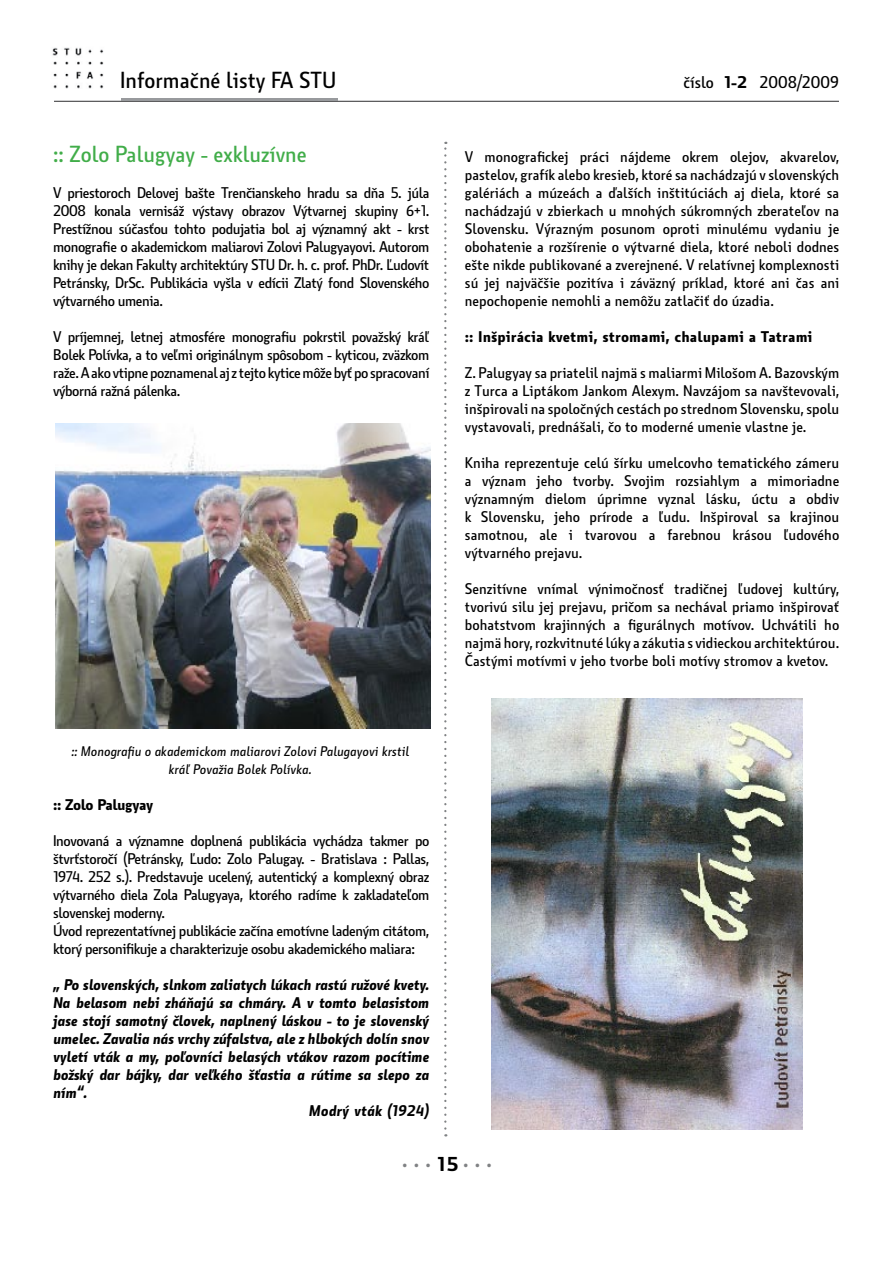
<style>
.page{position:relative;width:893px;height:1263px;background:#fff}
.page>*{position:absolute;margin:0;border:0;box-sizing:border-box;transform-origin:0 0}
.t1{font:22.5px "Botanika Demi CE";color:#41ad49}
.t2{font:22.5px "Botanika Demi CE";color:#000}
.t3{font:700 19.5px "Myriad Pro";color:#808284}
.t4{font:16.5px "Botanika Demi CE";color:#000}
.t5{font:15px/18px "Botanika Demi CE";letter-spacing:-.03em;color:#000;text-align:justify}
.t6{font:italic 700 15px "Botanika Demi CE";letter-spacing:-.03em;color:#000}
.t7{font:700 15px "Botanika Demi CE";color:#000}
.t8{font:italic 700 15px "Botanika Demi CE";color:#000}
.t9{font:700 15px "Botanika Demi CE";letter-spacing:-.03em;color:#000}
.t10{font:italic 13.5px/18px "Botanika Demi CE";color:#000;text-align:center}
.s1{font-weight:700}
.s2{font-family:"Botanika Demi CE";color:#000}
</style>
<div class="page">
<hr style="left:54px;top:101px;width:785px;height:1px;background:#464648">
<img style="left:52px;top:47px;width:52px;height:42px">
<hr style="left:122px;top:99px;width:216px;height:2px;background:#989a9d">
<img style="left:492px;top:699px;width:310px;height:430px">
<img style="left:55px;top:424px;width:376px;height:304px">
<svg style="left:444px;top:142px;width:2px;height:986px"></svg>
<h1 class="t2" style="left:120px;top:69px;width:218px">Informačné listy FA STU</h1>
<p class="t4" style="left:683px;top:75px;width:157px">číslo <span class="s1">1-2</span> 2008/2009</p>
<h1 class="t1" style="left:53px;top:143px;width:255px">:: Zolo Palugyay - exkluzívne</h1>
<p class="t5" style="left:53px;top:185px;width:378px">V priestoroch Delovej bašte Trenčianskeho hradu sa dňa 5. júla 2008 konala vernisáž výstavy obrazov Výtvarnej skupiny 6+1.<br>Prestížnou súčasťou tohto podujatia bol aj významný akt - krst monografie o akademickom maliarovi Zolovi Palugyayovi. Autorom knihy je dekan Fakulty architektúry STU Dr. h. c. prof. PhDr. Ľudovít Petránsky, DrSc. Publikácia vyšla v edícii Zlatý fond Slovenského výtvarného umenia.</p>
<p class="t5" style="left:53px;top:329px;width:378px">V príjemnej, letnej atmosfére monografiu pokrstil považský kráľ Bolek Polívka, a to veľmi originálnym spôsobom - kyticou, zväzkom raže. Aako vtipne poznamenal aj ztejto kytice môže byť po spracovaní výborná ražná pálenka.</p>
<p class="t10" style="left:72px;top:743px;width:339px">:: Monografiu o akademickom maliarovi Zolovi Palugayovi krstil kráľ Považia Bolek Polívka.</p>
<p class="t9" style="left:53px;top:797px;width:102px">:: Zolo Palugyay</p>
<p class="t5" style="left:53px;top:833px;width:378px;text-align:left">Inovovaná a významne doplnená publikácia vychádza takmer po štvrťstoročí (Petránsky, Ľudo: Zolo Palugay. - Bratislava : Pallas, 1974. 252 s.). Predstavuje ucelený, autentický a komplexný obraz výtvarného diela Zola Palugyaya, ktorého radíme k zakladateľom slovenskej moderny.<br>Úvod reprezentatívnej publikácie začína emotívne ladeným citátom, ktorý personifikuje a charakterizuje osobu akademického maliara:</p>
<p class="t6" style="left:53px;top:977px;width:378px">„ Po slovenských, slnkom zaliatych lúkach rastú ružové kvety.</p>
<p class="t6" style="left:53px;top:995px;width:378px">Na belasom nebi zháňajú sa chmáry. A v tomto belasistom</p>
<p class="t6" style="left:53px;top:1013px;width:378px">jase stojí samotný človek, naplnený láskou - to je slovenský</p>
<p class="t6" style="left:53px;top:1031px;width:378px">umelec. Zavalia nás vrchy zúfalstva, ale z hlbokých dolín snov</p>
<p class="t6" style="left:53px;top:1049px;width:378px">vyletí vták a my, poľovníci belasých vtákov razom pocítime</p>
<p class="t6" style="left:53px;top:1067px;width:378px">božský dar bájky, dar veľkého šťastia a rútime sa slepo za</p>
<p class="t6" style="left:53px;top:1085px;width:36px">ním“.</p>
<p class="t8" style="left:309px;top:1103px;width:122px">Modrý vták (1924)</p>
<p class="t5" style="left:465px;top:149px;width:376px">V monografickej práci nájdeme okrem olejov, akvarelov, pastelov, grafík alebo kresieb, ktoré sa nachádzajú v slovenských galériách a múzeách a ďalších inštitúciách aj diela, ktoré sa nachádzajú v zbierkach u mnohých súkromných zberateľov na Slovensku. Výrazným posunom oproti minulému vydaniu je obohatenie a rozšírenie o výtvarné diela, ktoré neboli dodnes ešte nikde publikované a zverejnené. V relatívnej komplexnosti sú jej najväčšie pozitíva i záväzný príklad, ktoré ani čas ani nepochopenie nemohli a nemôžu zatlačiť do úzadia.</p>
<p class="t7" style="left:465px;top:329px;width:349px">:: Inšpirácia kvetmi, stromami, chalupami a Tatrami</p>
<p class="t5" style="left:465px;top:365px;width:376px">Z. Palugyay sa priatelil najmä s maliarmi Milošom A. Bazovským z Turca a Liptákom Jankom Alexym. Navzájom sa navštevovali, inšpirovali na spoločných cestách po strednom Slovensku, spolu vystavovali, prednášali, čo to moderné umenie vlastne je.</p>
<p class="t5" style="left:465px;top:455px;width:376px">Kniha reprezentuje celú šírku umelcovho tematického zámeru a význam jeho tvorby. Svojim rozsiahlym a mimoriadne významným dielom úprimne vyznal lásku, úctu a obdiv k Slovensku, jeho prírode a ľudu. Inšpiroval sa krajinou samotnou, ale i tvarovou a farebnou krásou ľudového výtvarného prejavu.</p>
<p class="t5" style="left:465px;top:581px;width:376px">Senzitívne vnímal výnimočnosť tradičnej ľudovej kultúry, tvorivú silu jej prejavu, pričom sa nechával priamo inšpirovať bohatstvom krajinných a figurálnych motívov. Uchvátili ho najmä hory, rozkvitnuté lúky a zákutia s vidieckou architektúrou.<br>Častými motívmi v jeho tvorbe boli motívy stromov a kvetov.</p>
<h2 class="t3" style="left:402px;top:1147px;width:91px">. . . <span class="s2">15</span>. . .</h2>
</div>
